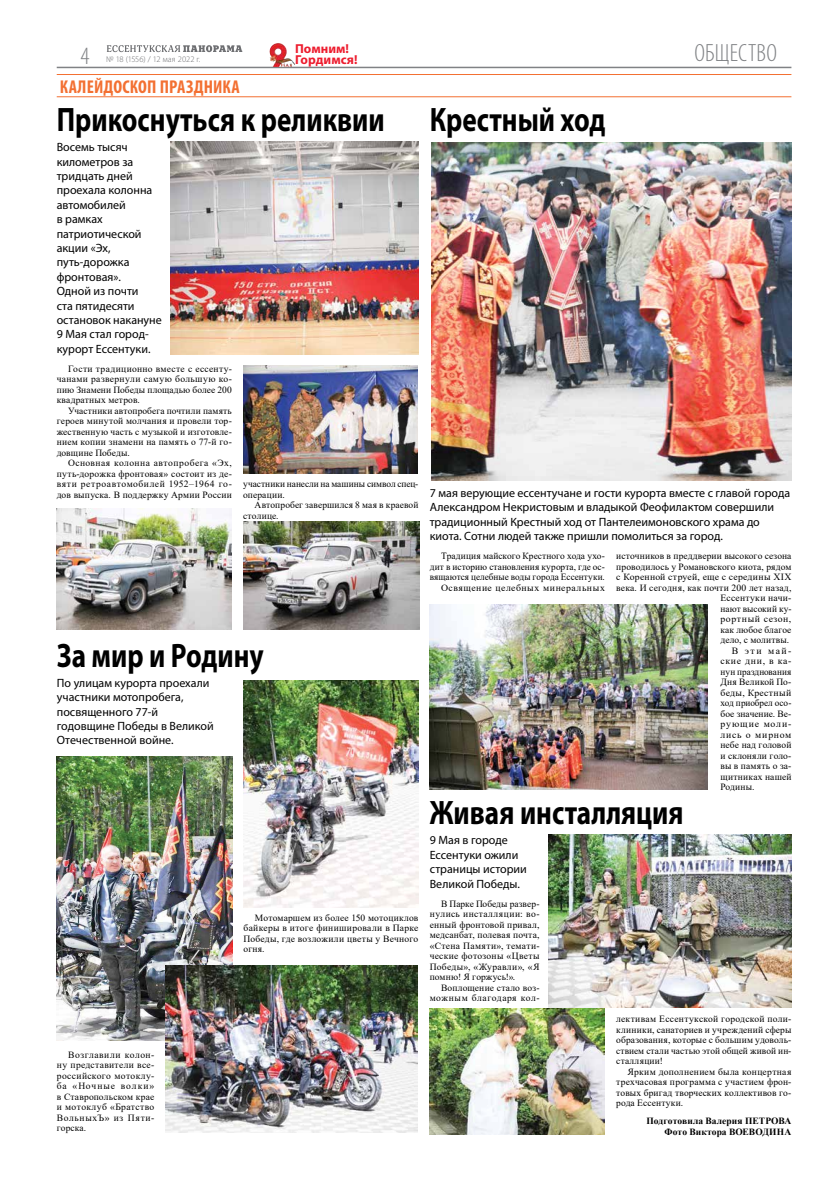
<style>
.page{position:relative;width:834px;height:1179px;background:#fff}
.page>*{position:absolute;margin:0;border:0;box-sizing:border-box;transform-origin:0 0}
.t1{font:700 34px "Myriad Pro";color:#000;scale:.8 1}
.t2{font:300 condensed 25px "Myriad Pro";letter-spacing:.01em;color:#808285}
.t3{font:700 condensed 18.6px "Myriad Pro";letter-spacing:.01em;color:#f37032}
.t4{font:700 13px/11px "Myriad Pro";color:#ed1c2e}
.t5{font:12px/14.4px "Myriad Pro";color:#000}
.t6{font:9.5px/10.5px "Times New Roman";letter-spacing:.015em;color:#000;text-align:justify}
.t7{font:700 9.5px/10.5px "Times New Roman";letter-spacing:.005em;color:#000;text-align:right}
.t8{font:9.5px/10.5px "Times New Roman";letter-spacing:.035em;color:#000;text-align:right}
.t9{font:9.5px "Times New Roman";letter-spacing:.055em;color:#000}
.t10{font:9.5px "Times New Roman";letter-spacing:.07em;color:#000}
.t11{font:9.5px "Times New Roman";letter-spacing:.08em;color:#000}
.t12{font:9.5px "Times New Roman";letter-spacing:.065em;color:#000}
.t13{font:300 8.5px "Myriad Pro";letter-spacing:-.005em;color:#6d6e71}
</style>
<div class="page">
<svg style="left:107px;top:45px;width:135px;height:7px"></svg>
<hr style="left:57px;top:67px;width:734px;height:1px;background:#808285">
<img style="left:269px;top:43px;width:26px;height:24px">
<img style="left:170px;top:141px;width:248px;height:214px">
<img style="left:57px;top:508px;width:175px;height:121px">
<img style="left:243px;top:521px;width:177px;height:108px">
<img style="left:431px;top:142px;width:360px;height:338px">
<img style="left:429px;top:604px;width:278px;height:185px">
<img style="left:244px;top:365px;width:173px;height:108px">
<img style="left:548px;top:834px;width:243px;height:173px">
<hr style="left:57px;top:74px;width:734px;height:1px;background:#f37032">
<hr style="left:57px;top:96px;width:734px;height:1px;background:#f37032">
<img style="left:243px;top:680px;width:175px;height:227px">
<img style="left:429px;top:1009px;width:175px;height:125px">
<img style="left:57px;top:757px;width:175px;height:283px">
<img style="left:166px;top:965px;width:251px;height:167px">
<h2 class="t2" style="left:80px;top:42px;width:10px">4</h2>
<h3 class="t4" style="left:295px;top:42px;width:64px">Помним!<br>Гордимся!</h3>
<h3 class="t3" style="left:60px;top:75px;width:182px">КАЛЕЙДОСКОП ПРАЗДНИКА</h3>
<p class="t13" style="left:106px;top:54px;width:96px">№ 18 (1556) / 12 мая 2022 г.</p>
<h2 class="t2" style="left:694px;top:40px;width:84px">ОБЩЕСТВО</h2>
<h1 class="t1" style="left:57px;top:97px;width:411px">Прикоснуться к реликвии</h1>
<p class="t5" style="left:57px;top:140px;width:107px">Восемь тысяч километров за тридцать дней проехала колонна автомобилей<br>в рамках патриотической акции «Эх, путь-дорожка фронтовая».<br>Одной из почти<br>ста пятидесяти остановок накануне<br>9 Мая стал город&shy;курорт Ессентуки.</p>
<p class="t6" style="left:57px;top:363px;width:177px;text-indent:11px">Гости традиционно вместе с ессенту&shy;чанами развернули самую большую ко&shy;пию Знамени Победы площадью более 200 квадратных метров.</p>
<p class="t6" style="left:57px;top:405px;width:177px;text-indent:11px">Участники автопробега почтили память героев минутой молчания и провели тор&shy;жественную часть с музыкой и изготовле&shy;нием копии знамени на память о 77-й го&shy;довщине Победы.</p>
<p class="t6" style="left:57px;top:457px;width:177px;text-indent:11px">Основная колонна автопробега «Эх, путь-дорожка фронтовая» состоит из де&shy;вяти ретроавтомобилей 1952–1964 го&shy;дов выпуска. В поддержку Армии России</p>
<p class="t6" style="left:243px;top:478px;width:177px">участники нанесли на машины символ спец&shy;операции.</p>
<p class="t6" style="left:243px;top:499px;width:177px;text-indent:11px">Автопробег завершился 8 мая в краевой столице.</p>
<h1 class="t1" style="left:57px;top:633px;width:260px">За мир и Родину</h1>
<p class="t5" style="left:57px;top:675px;width:158px">По улицам курорта проехали участники мотопробега, посвященного 77-й годовщине Победы в Великой<br>Отечественной войне.</p>
<p class="t6" style="left:57px;top:1048px;width:99px;text-indent:11px">Возглавили колон&shy;ну представители все&shy;российского мотоклу&shy;ба «Ночные волки» в Ставропольском крае и мотоклуб «Братство ВольныхЪ» из Пяти&shy;горска.</p>
<p class="t6" style="left:243px;top:912px;width:176px;text-indent:11px">Мотомаршем из более 150 мотоциклов байкеры в итоге финишировали в Парке Победы, где возложили цветы у Вечного огня.</p>
<h1 class="t1" style="left:429px;top:97px;width:221px">Крестный ход</h1>
<p class="t5" style="left:429px;top:485px;width:362px">7 мая верующие ессентучане и гости курорта вместе с главой города Александром Некристовым и владыкой Феофилактом совершили традиционный Крестный ход от Пантелеимоновского храма до киота. Сотни людей также пришли помолиться за город.</p>
<p class="t6" style="left:429px;top:550px;width:177px;text-align:right">Традиция майского Крестного хода ухо&shy;дит в историю становления курорта, где ос&shy;вящаются целебные воды города Ессентуки.<br>Освящение целебных минеральных</p>
<p class="t6" style="left:616px;top:550px;width:177px">источников в преддверии высокого сезона</p>
<p class="t6" style="left:616px;top:561px;width:177px">проводилось у Романовского киота, рядом</p>
<p class="t6" style="left:616px;top:571px;width:177px">с Коренной струей, еще с середины XIX</p>
<p class="t6" style="left:616px;top:582px;width:177px">века. И сегодня, как почти 200 лет назад,</p>
<p class="t6" style="left:720px;top:592px;width:72px">Ессентуки начи-</p>
<p class="t6" style="left:720px;top:603px;width:72px">нают высокий ку-</p>
<p class="t9" style="left:720px;top:612px;width:72px">рортный сезон,</p>
<p class="t6" style="left:720px;top:624px;width:72px">как любое благое</p>
<p class="t6" style="left:720px;top:634px;width:70px">дело, с молитвы.</p>
<p class="t6" style="left:731px;top:645px;width:61px">В эти май-</p>
<p class="t10" style="left:720px;top:654px;width:72px">ские дни, в ка-</p>
<p class="t6" style="left:720px;top:666px;width:72px">нун празднования</p>
<p class="t6" style="left:720px;top:676px;width:72px">Дня Великой По-</p>
<p class="t6" style="left:720px;top:687px;width:72px">беды, Крестный</p>
<p class="t6" style="left:720px;top:697px;width:72px">ход приобрел осо-</p>
<p class="t6" style="left:720px;top:708px;width:72px">бое значение. Ве-</p>
<p class="t11" style="left:720px;top:717px;width:72px">рующие моли-</p>
<p class="t12" style="left:720px;top:728px;width:72px">лись о мирном</p>
<p class="t6" style="left:720px;top:739px;width:72px">небе над головой</p>
<p class="t6" style="left:720px;top:750px;width:72px">и склоняли голо-</p>
<p class="t6" style="left:720px;top:760px;width:72px">вы в память о за-</p>
<p class="t6" style="left:720px;top:771px;width:72px">щитниках нашей</p>
<p class="t6" style="left:720px;top:781px;width:36px">Родины.</p>
<h1 class="t1" style="left:429px;top:790px;width:319px">Живая инсталляция</h1>
<p class="t5" style="left:429px;top:833px;width:98px">9 Мая в городе<br>Ессентуки ожили страницы истории<br>Великой Победы.</p>
<p class="t6" style="left:429px;top:898px;width:111px;text-indent:11px">В Парке Победы развер&shy;нулись инсталляции: во&shy;енный фронтовой привал, медсанбат, полевая почта, «Стена Памяти», темати&shy;ческие фотозоны «Цветы Победы», «Журавли», «Я помню! Я горжусь!».</p>
<p class="t8" style="left:429px;top:982px;width:111px">Воплощение стало воз&shy;можным благодаря кол-</p>
<p class="t6" style="left:616px;top:1013px;width:177px">лективам Ессентукской городской поли&shy;клиники, санаториев и учреждений сферы образования, которые с большим удоволь&shy;ствием стали частью этой общей живой ин&shy;сталляции!</p>
<p class="t6" style="left:616px;top:1066px;width:177px;text-indent:11px">Ярким дополнением была концертная трехчасовая программа с участием фрон&shy;товых бригад творческих коллективов го&shy;рода Ессентуки.</p>
<p class="t7" style="left:646px;top:1115px;width:146px">Подготовила Валерия ПЕТРОВА<br>Фото Виктора ВОЕВОДИНА</p>
</div>
